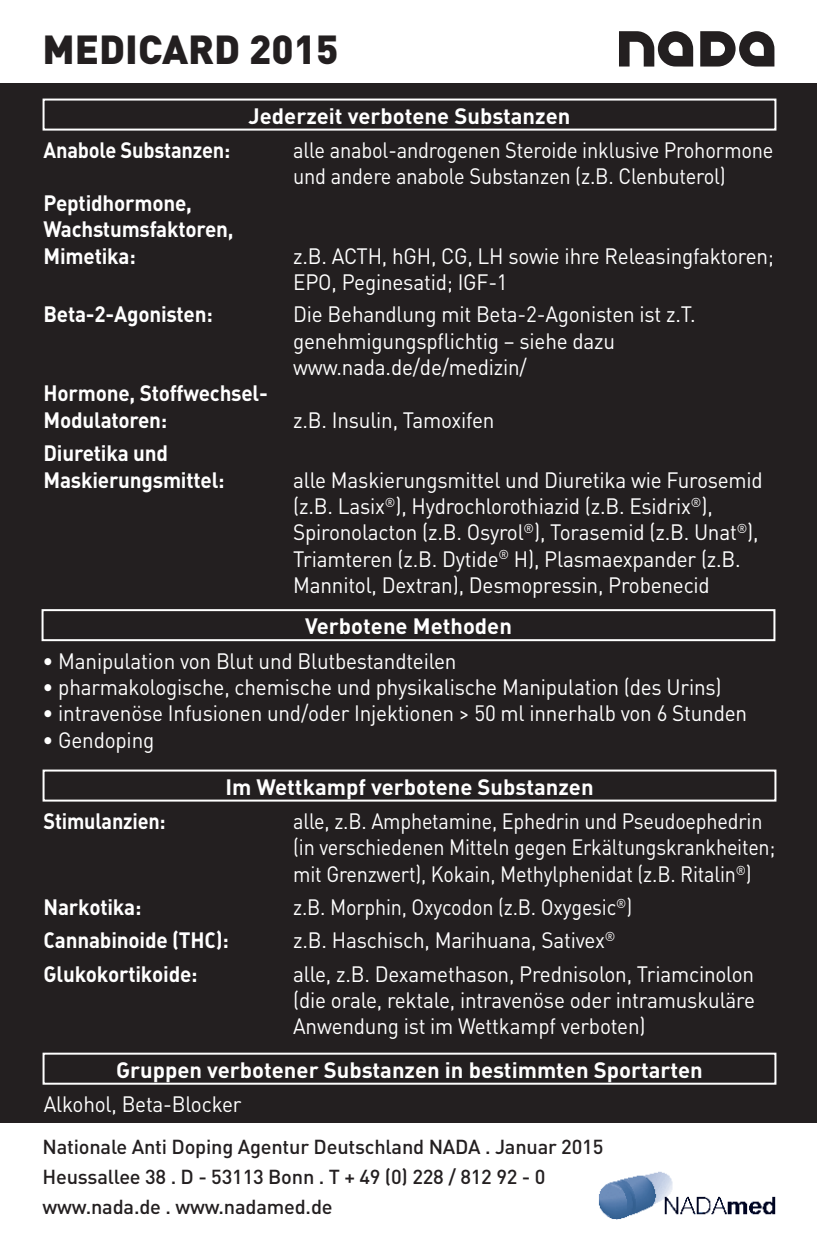
<style>
.page{position:relative;width:817px;height:1248px;background:#fff}
.page>*{position:absolute;margin:0;border:0;box-sizing:border-box;transform-origin:0 0}
.t1{font:900 40px "DIN";color:#231f20}
.t2{font:22px/26.4px "DIN";letter-spacing:-.01em;color:#fff;scale:.94 1}
.t3{font:22px/26.4px "DIN";letter-spacing:-.01em;color:#fff;scale:.9 1}
.t4{font:700 22px/26.4px "DIN";letter-spacing:-.01em;color:#fff;scale:.94 1}
.t5{font:700 22px "DIN";letter-spacing:-.01em;color:#fff}
.t6{font:22px/26.4px "DIN";letter-spacing:-.01em;color:#fff;scale:.91 1}
.t7{font:700 22px "DIN";letter-spacing:-.01em;color:#fff;scale:.91 1}
.t8{font:700 22px "DIN";letter-spacing:-.01em;color:#fff;scale:.9 1}
.t9{font:500 20px/30px "DIN";letter-spacing:-.01em;color:#231f20}
</style>
<div class="page">
<div style="left:0;top:0;width:816px;height:1247px;background:#231f20"></div>
<div style="left:43px;top:98px;width:733px;height:33px;border:2px solid #fff"></div>
<div style="left:43px;top:1052px;width:733px;height:32px;border:2px solid #fff"></div>
<div style="left:42px;top:609px;width:733px;height:32px;border:2px solid #fff"></div>
<div style="left:43px;top:769px;width:733px;height:32px;border:2px solid #fff"></div>
<div style="left:0;top:0;width:816px;height:82px;background:#fff"></div>
<div style="left:0;top:1123px;width:816px;height:124px;background:#fff"></div>
<svg style="left:619px;top:31px;width:74px;height:36px"></svg>
<svg style="left:700px;top:31px;width:74px;height:35px"></svg>
<img style="left:598px;top:1171px;width:178px;height:48px">
<h1 class="t1" style="left:43px;top:24px;width:297px">MEDICARD 2015</h1>
<p class="t5" style="left:248px;top:101px;width:323px">Jederzeit verbotene Substanzen</p>
<p class="t7" style="left:44px;top:136px;width:207px">Anabole Substanzen:</p>
<p class="t6" style="left:293px;top:136px;width:529px">alle anabol-androgenen Steroide inklusive Prohormone und andere anabole Substanzen (z.B. Clenbuterol)</p>
<p class="t4" style="left:44px;top:189px;width:204px">Peptidhormone,<br>Wachstumsfaktoren,<br>Mimetika:</p>
<p class="t2" style="left:293px;top:241px;width:513px">z.B. ACTH, hGH, CG, LH sowie ihre Releasingfaktoren;<br>EPO, Peginesatid; IGF-1</p>
<p class="t4" style="left:44px;top:300px;width:181px">Beta-2-Agonisten:</p>
<p class="t2" style="left:293px;top:300px;width:429px">Die Behandlung mit Beta-2-Agonisten ist z.T. genehmigungspflichtig – siehe dazu www.nada.de/de/medizin/</p>
<p class="t4" style="left:44px;top:379px;width:240px">Hormone, Stoffwechsel-<br>Modulatoren:</p>
<p class="t2" style="left:293px;top:406px;width:216px">z.B. Insulin, Tamoxifen</p>
<p class="t4" style="left:44px;top:439px;width:194px">Diuretika und<br>Maskierungsmittel:</p>
<p class="t2" style="left:293px;top:465px;width:501px">alle Maskierungsmittel und Diuretika wie Furosemid (z.B. Lasix<sup>®</sup>), Hydrochlorothiazid (z.B. Esidrix<sup>®</sup>), Spironolacton (z.B. Osyrol<sup>®</sup>), Torasemid (z.B. Unat<sup>®</sup>), Triamteren (z.B. Dytide<sup>®</sup> H), Plasmaexpander (z.B.<br>Mannitol, Dextran), Desmopressin, Probenecid</p>
<p class="t5" style="left:305px;top:612px;width:208px">Verbotene Methoden</p>
<p class="t2" style="left:43px;top:646px;width:442px">• Manipulation von Blut und Blutbestandteilen</p>
<p class="t2" style="left:43px;top:673px;width:723px">• pharmakologische, chemische und physikalische Manipulation (des Urins)</p>
<p class="t2" style="left:43px;top:699px;width:751px">• intravenöse Infusionen und/oder Injektionen &gt; 50 ml innerhalb von 6 Stunden</p>
<p class="t2" style="left:43px;top:725px;width:120px">• Gendoping</p>
<p class="t5" style="left:225px;top:772px;width:369px">Im Wettkampf verbotene Substanzen</p>
<p class="t8" style="left:44px;top:806px;width:137px">Stimulanzien:</p>
<p class="t3" style="left:293px;top:806px;width:537px">alle, z.B. Amphetamine, Ephedrin und Pseudoephedrin (in verschiedenen Mitteln gegen Erkältungskrankheiten; mit Grenzwert), Kokain, Methylphenidat (z.B. Ritalin<sup>®</sup>)</p>
<p class="t4" style="left:44px;top:892px;width:106px">Narkotika:</p>
<p class="t3" style="left:293px;top:892px;width:378px">z.B. Morphin, Oxycodon (z.B. Oxygesic<sup>®</sup>)</p>
<p class="t4" style="left:44px;top:926px;width:199px">Cannabinoide (THC):</p>
<p class="t2" style="left:293px;top:926px;width:344px">z.B. Haschisch, Marihuana, Sativex<sup>®</sup></p>
<p class="t4" style="left:44px;top:959px;width:165px">Glukokortikoide:</p>
<p class="t2" style="left:293px;top:959px;width:492px;text-align:justify">alle, z.B. Dexamethason, Prednisolon, Triamcinolon (die orale, rektale, intravenöse oder intramuskuläre Anwendung ist im Wettkampf verboten)</p>
<p class="t5" style="left:116px;top:1055px;width:588px">Gruppen verbotener Substanzen in bestimmten Sportarten</p>
<p class="t2" style="left:44px;top:1089px;width:212px">Alkohol, Beta-Blocker</p>
<p class="t9" style="left:43px;top:1130px;width:562px">Nationale Anti Doping Agentur Deutschland NADA . Januar 2015<br>Heussallee 38 . D - 53113 Bonn . T + 49 (0) 228 / 812 92 - 0 www.nada.de . www.nadamed.de</p>
</div>
